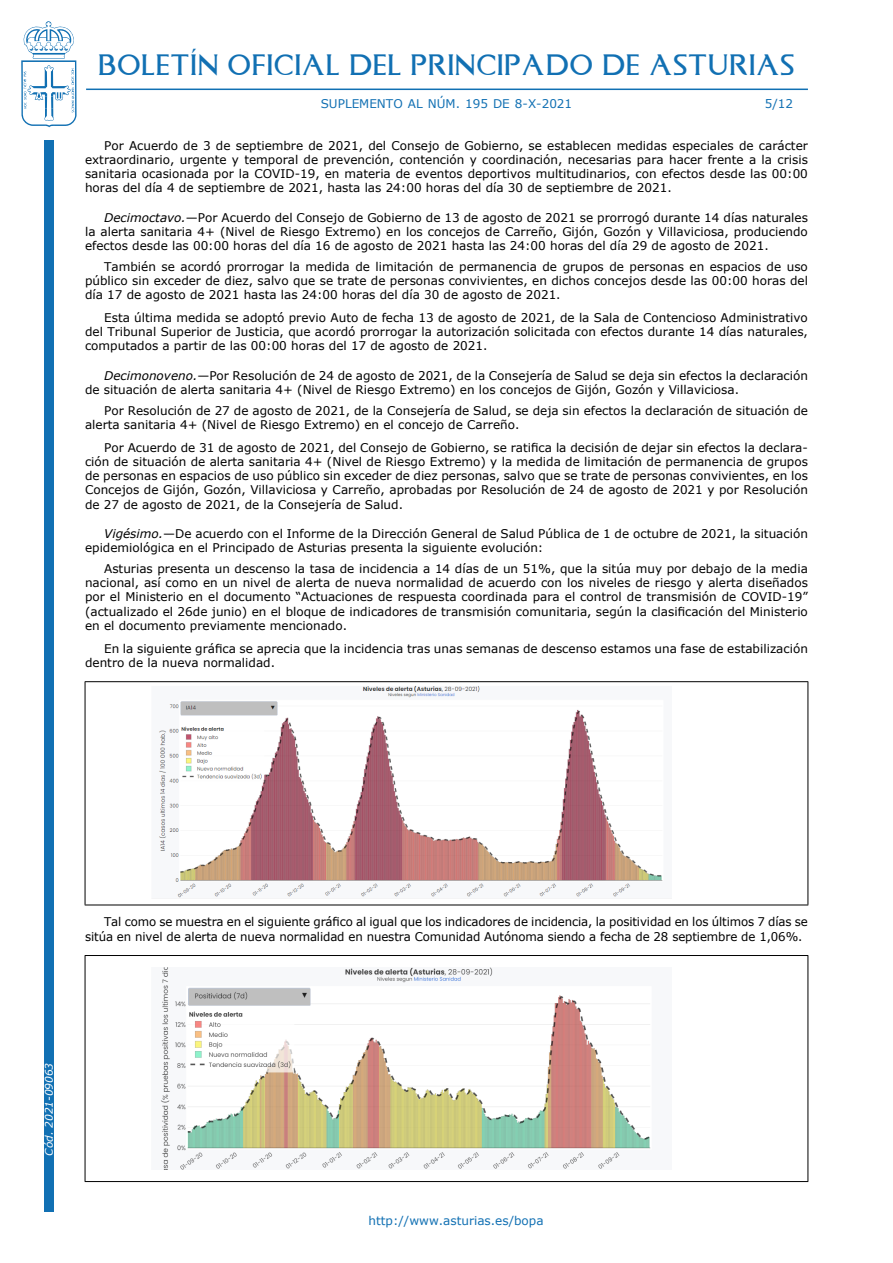
<style>
.page{position:relative;width:893px;height:1263px;background:#fff}
.page>*{position:absolute;margin:0;border:0;box-sizing:border-box;transform-origin:0 0}
.t1{font:24px "Asturica";letter-spacing:.05em;color:#1170b3}
.Parrafo{font:12px/14.2px "Verdana";color:#000;text-align:justify}
.Cursiva_-Redonda{font:12px/14.2px "Verdana";color:#000}
.t2{font:12px "Verdana";color:#1170b3}
.t3{font:italic 10.5px "Verdana";color:#fff}
.s1{font-style:italic}
</style>
<div class="page">
<div style="left:44px;top:140px;width:10px;height:1072px;background:#1170b3"></div>
<svg style="left:21px;top:21px;width:56px;height:106px"></svg>
<hr style="left:86px;top:89px;width:722px;height:1px;background:#1170b3">
<hr style="left:85px;top:681px;width:723px;height:1px;background:#000">
<hr style="left:85px;top:905px;width:723px;height:1px;background:#000">
<hr style="left:85px;top:682px;width:1px;height:223px;background:#000">
<hr style="left:807px;top:682px;width:1px;height:223px;background:#000">
<img style="left:159px;top:685px;width:504px;height:213px">
<hr style="left:85px;top:955px;width:723px;height:1px;background:#000">
<hr style="left:85px;top:1181px;width:723px;height:1px;background:#000">
<hr style="left:85px;top:956px;width:1px;height:225px;background:#000">
<hr style="left:807px;top:956px;width:1px;height:225px;background:#000">
<img style="left:160px;top:967px;width:491px;height:202px">
<h1 class="t1" style="left:98px;top:49px;width:697px">BOLETÍN OFICIAL DEL PRINCIPADO DE ASTURIAS</h1>
<p class="t2" style="left:321px;top:95px;width:253px">SUPLEMENTO AL n úm . 195 de 8-x-2021</p>
<p class="t2" style="left:765px;top:95px;width:30px">5/12</p>
<p class="Parrafo" style="left:85px;top:138px;width:724px;text-indent:19px">Por Acuerdo de 3 de septiembre de 2021, del Consejo de Gobierno, se establecen medidas especiales de carácter extraordinario, urgente y temporal de prevención, contención y coordinación, necesarias para hacer frente a la crisis sanitaria ocasionada por la COVID-19, en materia de eventos deportivos multitudinarios, con efectos desde las 00:00 horas del día 4 de septiembre de 2021, hasta las 24:00 horas del día 30 de septiembre de 2021.</p>
<p class="Cursiva_-Redonda" style="left:85px;top:210px;width:724px;text-align:justify;text-indent:19px"><span class="s1">Decimoctavo.</span>—Por Acuerdo del Consejo de Gobierno de 13 de agosto de 2021 se prorrogó durante 14 días naturales la alerta sanitaria 4+ (Nivel de Riesgo Extremo) en los concejos de Carreño, Gijón, Gozón y Villaviciosa, produciendo efectos desde las 00:00 horas del día 16 de agosto de 2021 hasta las 24:00 horas del día 29 de agosto de 2021.</p>
<p class="Parrafo" style="left:85px;top:259px;width:724px;text-indent:19px">También se acordó prorrogar la medida de limitación de permanencia de grupos de personas en espacios de uso público sin exceder de diez, salvo que se trate de personas convivientes, en dichos concejos desde las 00:00 horas del día 17 de agosto de 2021 hasta las 24:00 horas del día 30 de agosto de 2021.</p>
<p class="Parrafo" style="left:85px;top:310px;width:724px;text-indent:19px">Esta última medida se adoptó previo Auto de fecha 13 de agosto de 2021, de la Sala de Contencioso Administrativo del Tribunal Superior de Justicia, que acordó prorrogar la autorización solicitada con efectos durante 14 días naturales, computados a partir de las 00:00 horas del 17 de agosto de 2021.</p>
<p class="Cursiva_-Redonda" style="left:85px;top:368px;width:724px;text-indent:19px"><span class="s1">Decimonoveno.</span>—Por Resolución de 24 de agosto de 2021, de la Consejería de Salud se deja sin efectos la declaración de situación de alerta sanitaria 4+ (Nivel de Riesgo Extremo) en los concejos de Gijón, Gozón y Villaviciosa.</p>
<p class="Parrafo" style="left:85px;top:403px;width:724px;text-indent:19px">Por Resolución de 27 de agosto de 2021, de la Consejería de Salud, se deja sin efectos la declaración de situación de alerta sanitaria 4+ (Nivel de Riesgo Extremo) en el concejo de Carreño.</p>
<p class="Parrafo" style="left:85px;top:440px;width:724px;text-indent:19px">Por Acuerdo de 31 de agosto de 2021, del Consejo de Gobierno, se ratifica la decisión de dejar sin efectos la declara&shy;ción de situación de alerta sanitaria 4+ (Nivel de Riesgo Extremo) y la medida de limitación de permanencia de grupos de personas en espacios de uso público sin exceder de diez personas, salvo que se trate de personas convivientes, en los Concejos de Gijón, Gozón, Villaviciosa y Carreño, aprobadas por Resolución de 24 de agosto de 2021 y por Resolución de 27 de agosto de 2021, de la Consejería de Salud.</p>
<p class="Cursiva_-Redonda" style="left:85px;top:526px;width:724px;text-indent:19px"><span class="s1">Vigésimo.</span>—De acuerdo con el Informe de la Dirección General de Salud Pública de 1 de octubre de 2021, la situación epidemiológica en el Principado de Asturias presenta la siguiente evolución:</p>
<p class="Parrafo" style="left:85px;top:561px;width:724px;text-indent:19px">Asturias presenta un descenso la tasa de incidencia a 14 días de un 51%, que la sitúa muy por debajo de la media nacional, así como en un nivel de alerta de nueva normalidad de acuerdo con los niveles de riesgo y alerta diseñados por el Ministerio en el documento “Actuaciones de respuesta coordinada para el control de transmisión de COVID-19” (actualizado el 26de junio) en el bloque de indicadores de transmisión comunitaria, según la clasificación del Ministerio en el documento previamente mencionado.</p>
<p class="Parrafo" style="left:85px;top:641px;width:724px;text-indent:19px">En la siguiente gráfica se aprecia que la incidencia tras unas semanas de descenso estamos una fase de estabilización dentro de la nueva normalidad.</p>
<p class="Parrafo" style="left:85px;top:915px;width:724px;text-indent:19px">Tal como se muestra en el siguiente gráfico al igual que los indicadores de incidencia, la positividad en los últimos 7 días se sitúa en nivel de alerta de nueva normalidad en nuestra Comunidad Autónoma siendo a fecha de 28 septiembre de 1,06%.</p>
<p class="t3" style="left:42px;top:1155px;width:94px;rotate:-90deg">Cód. 2021-09063</p>
<p class="t2" style="left:369px;top:1212px;width:177px">http://www.asturias.es/bopa</p>
</div>
